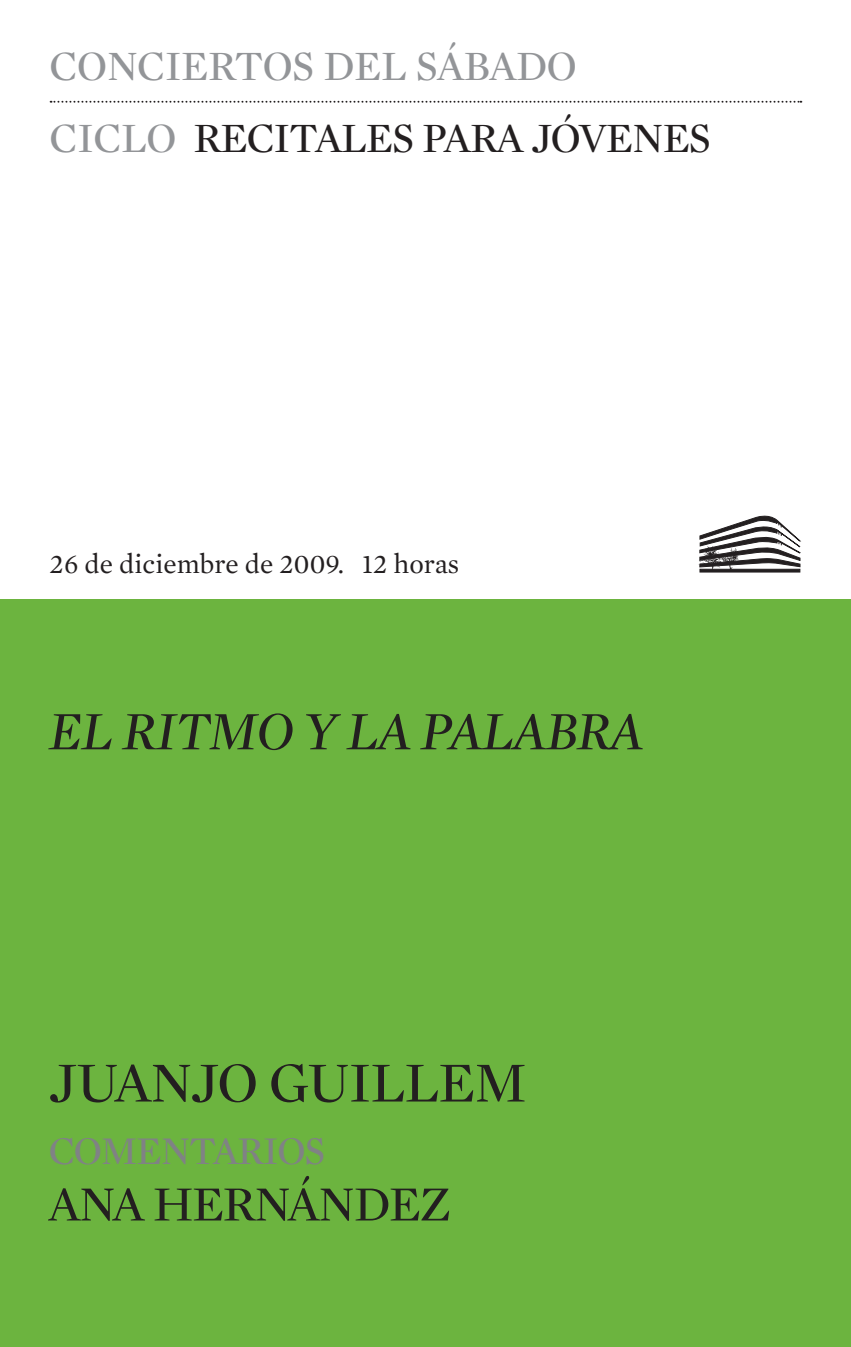
<style>
.page{position:relative;width:851px;height:1347px;background:#fff}
.page>*{position:absolute;margin:0;border:0;box-sizing:border-box;transform-origin:0 0}
.t1{font:57.5px "Mercury Display";letter-spacing:-.02em;color:#231f20}
.t2{font:italic 55px "Mercury Display";letter-spacing:-.03em;color:#231f20}
.t3{font:50px "Mercury Display";color:#231f20}
.t4{font:42.5px "Mercury Display";letter-spacing:-.01em;color:#939598}
.t5{font:42.5px "Mercury Display";letter-spacing:-.025em;color:#231f20}
.t6{font:40px "Mercury Display";color:#808285}
.t7{font:27.5px "Mercury Text G1";color:#231f20}
</style>
<div class="page">
<div style="left:0;top:599px;width:850px;height:747px;background:#6cb43f"></div>
<svg style="left:51px;top:101px;width:750px;height:2px"></svg>
<svg style="left:699px;top:515px;width:101px;height:57px"></svg>
<img style="left:698px;top:541px;width:43px;height:32px">
<h3 class="t4" style="left:50px;top:39px;width:528px">CONCIERTOS DEL SÁBADO</h3>
<h3 class="t4" style="left:50px;top:111px;width:26px">CICLO</h3>
<h3 class="t5" style="left:193px;top:111px;width:519px">RECITALES PARA JÓVENES</h3>
<p class="t7" style="left:50px;top:546px;width:411px">26 de diciembre de 2009. 12 horas</p>
<h2 class="t2" style="left:49px;top:696px;width:597px">EL RITMO Y LA PALABRA</h2>
<h1 class="t1" style="left:49px;top:1046px;width:479px">JUANJO GUILLEM</h1>
<h3 class="t6" style="left:49px;top:1125px;width:51px">COMENTARIOS</h3>
<h3 class="t3" style="left:49px;top:1172px;width:34px">ANA</h3>
<h3 class="t3" style="left:153px;top:1172px;width:73px">HERNÁNDE</h3>
<h3 class="t3" style="left:419px;top:1172px;width:33px">Z</h3>
</div>
